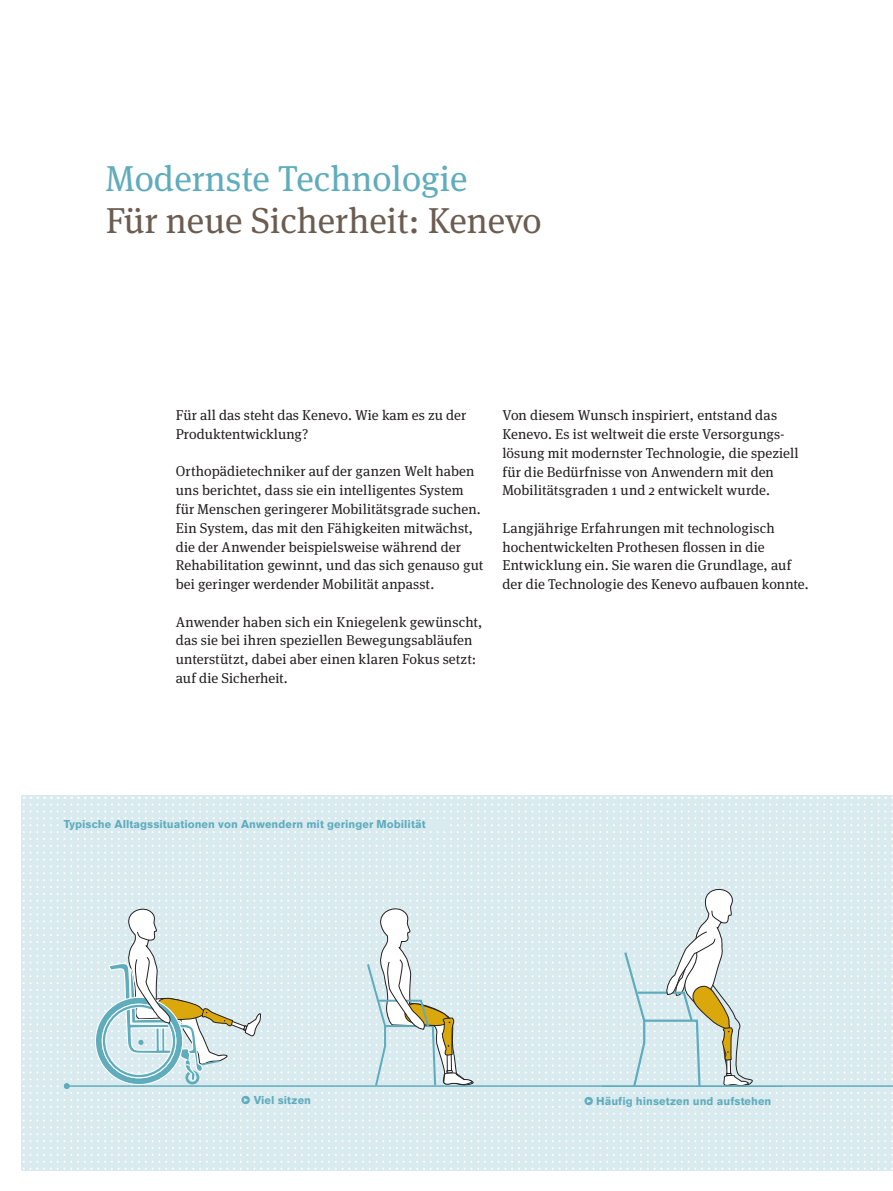
<style>
.page{position:relative;width:893px;height:1191px;background:#fff}
.page>*{position:absolute;margin:0;border:0;box-sizing:border-box;transform-origin:0 0}
.t1{font:36px "OBO Serif";color:#6c5d51}
.t2{font:36px "OBO Serif";color:#5facbd}
.t3{font:14.25px/18.8px "OBO Serif";letter-spacing:.005em;color:#231f20}
.t4{font:700 11.25px "OBO Sans";letter-spacing:.005em;color:#5facbd}
.s1{font-family:"OBO Serif";font-weight:400}
</style>
<div class="page">
<div style="left:21px;top:795px;width:872px;height:375px;background:#daebf0"></div>
<svg style="left:803px;top:804px;width:90px;height:366px"></svg>
<svg style="left:281px;top:804px;width:259px;height:366px"></svg>
<div style="left:64px;top:819px;width:383px;height:9px;background:#daebf0"></div>
<svg style="left:545px;top:804px;width:253px;height:366px"></svg>
<hr style="left:67px;top:1085px;width:826px;height:1px;background:#5facbd">
<div style="left:241px;top:1095px;width:70px;height:9px;background:#daebf0"></div>
<div style="left:584px;top:1095px;width:187px;height:9px;background:#daebf0"></div>
<svg style="left:23px;top:804px;width:253px;height:366px"></svg>
<hr style="left:57px;top:1085px;width:205px;height:1px;background:#5facbd">
<h1 class="t2" style="left:106px;top:158px;width:363px">Modernste Technologie</h1>
<h1 class="t1" style="left:106px;top:200px;width:437px">Für neue Sicherheit: Kenevo</h1>
<p class="t3" style="left:176px;top:406px;width:292px">Für all das steht das Kenevo. Wie kam es zu der<br>Produktentwicklung?</p>
<p class="t3" style="left:176px;top:462px;width:309px">Orthopädietechniker auf der ganzen Welt haben uns berichtet, dass sie ein intelligentes System für Menschen geringerer Mobilitätsgrade suchen.<br>Ein System, das mit den Fähigkeiten mitwächst, die der Anwender beispielsweise während der Rehabilitation gewinnt, und das sich genauso gut bei geringer werdender Mobilität anpasst.</p>
<p class="t3" style="left:176px;top:612px;width:308px">Anwender haben sich ein Kniegelenk gewünscht, das sie bei ihren speziellen Bewegungsabläufen unterstützt, dabei aber einen klaren Fokus setzt: auf die Sicherheit.</p>
<p class="t3" style="left:502px;top:406px;width:298px">Von diesem Wunsch inspiriert, entstand das Kenevo. Es ist weltweit die erste Versorgungs&shy;lösung mit modernster Technologie, die speziell für die Bedürfnisse von Anwendern mit den Mobilitätsgraden 1 und 2 entwickelt wurde.</p>
<p class="t3" style="left:502px;top:518px;width:308px">Langjährige Erfahrungen mit technologisch hochentwickelten Prothesen flossen in die Entwicklung ein. Sie waren die Grundlage, auf der die Technologie des Kenevo aufbauen konnte.</p>
<p class="t4" style="left:64px;top:818px;width:363px">Typische Alltagssituationen von Anwendern mit geringer Mobilität</p>
<p class="t4" style="left:241px;top:1094px;width:71px"><span class="s1">•</span> Viel sitzen</p>
<p class="t4" style="left:584px;top:1094px;width:189px"><span class="s1">•</span> Häufig hinsetzen und aufstehen</p>
</div>
